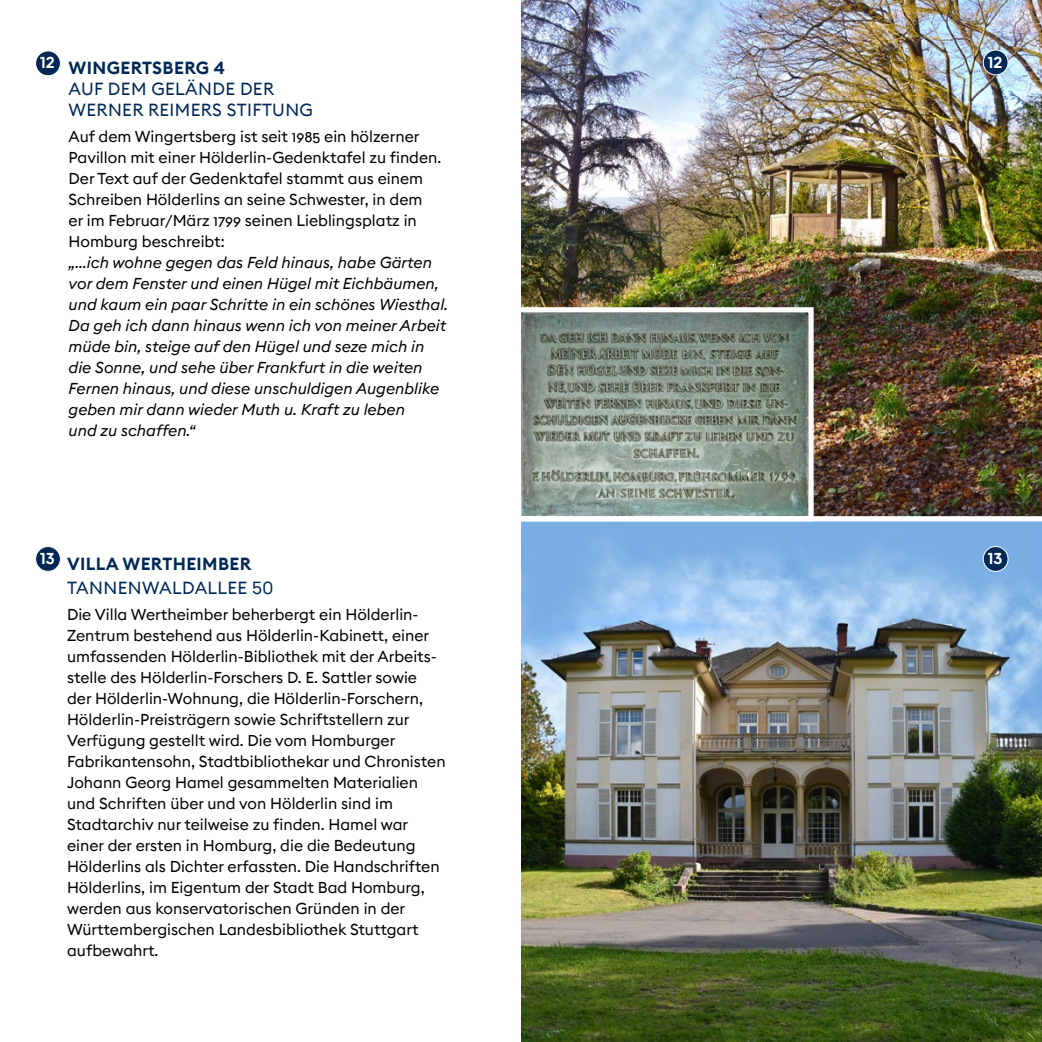
<style>
.page{position:relative;width:1042px;height:1042px;background:#fff}
.page>*{position:absolute;margin:0;border:0;box-sizing:border-box;transform-origin:0 0}
.t1{font:17.5px/21px "Euclid Square";letter-spacing:.02em;color:#002856}
.t2{font:600 17.5px "Euclid Square";letter-spacing:.02em;color:#002856}
.t3{font:15.75px/21px "Euclid Square";color:#000}
.t4{font:italic 15.75px/21px "Euclid Square";color:#000}
.t5{font:600 15.75px "Euclid Square";color:#fff}
</style>
<div class="page">
<img style="left:521px;top:521px;width:521px;height:521px">
<img style="left:521px;top:0;width:521px;height:516px">
<img style="left:522px;top:313px;width:285px;height:202px">
<div style="left:516px;top:307px;width:297px;height:214px;border:5px solid #fff"></div>
<div style="left:521px;top:516px;width:521px;height:5px;background:#fff"></div>
<div style="left:983px;top:546px;width:25px;height:25px;background:#002856;border-radius:50%"></div>
<div style="left:983px;top:546px;width:25px;height:26px;border:1px solid #fff;border-radius:50%"></div>
<div style="left:983px;top:50px;width:25px;height:25px;background:#002856;border-radius:50%"></div>
<div style="left:983px;top:50px;width:25px;height:25px;border:1px solid #fff;border-radius:50%"></div>
<div style="left:36px;top:51px;width:24px;height:25px;background:#002856;border-radius:50%"></div>
<div style="left:35px;top:50px;width:26px;height:26px;border:1px solid #fff;border-radius:50%"></div>
<div style="left:36px;top:546px;width:24px;height:25px;background:#002856;border-radius:50%"></div>
<div style="left:35px;top:546px;width:26px;height:26px;border:1px solid #fff;border-radius:50%"></div>
<p class="t5" style="left:40px;top:53px;width:16px">12</p>
<p class="t5" style="left:987px;top:52px;width:16px">12</p>
<p class="t2" style="left:69px;top:57px;width:158px">WINGERTSBERG 4</p>
<p class="t1" style="left:69px;top:78px;width:246px">AUF DEM GELÄNDE DER<br>WERNER REIMERS STIFTUNG</p>
<p class="t3" style="left:69px;top:126px;width:374px">Auf dem Wingertsberg ist seit 1985 ein hölzerner Pavillon mit einer Hölderlin-Gedenktafel zu finden.<br>Der Text auf der Gedenktafel stammt aus einem Schreiben Hölderlins an seine Schwester, in dem<br>er im Februar/März 1799 seinen Lieblingsplatz in Homburg beschreibt:</p>
<p class="t4" style="left:69px;top:252px;width:381px">„…ich wohne gegen das Feld hinaus, habe Gärten vor dem Fenster und einen Hügel mit Eichbäumen, und kaum ein paar Schritte in ein schönes Wiesthal.<br>Da geh ich dann hinaus wenn ich von meiner Arbeit müde bin, steige auf den Hügel und seze mich in die Sonne, und sehe über Frankfurt in die weiten Fernen hinaus, und diese unschuldigen Augenblike geben mir dann wieder Muth u. Kraft zu leben<br>und zu schaffen.“</p>
<p class="t5" style="left:40px;top:548px;width:16px">13</p>
<p class="t2" style="left:67px;top:552px;width:186px">VILLA WERTHEIMBER</p>
<p class="t1" style="left:67px;top:577px;width:208px">TANNENWALDALLEE 50</p>
<p class="t3" style="left:67px;top:604px;width:380px">Die Villa Wertheimber beherbergt ein Hölderlin-Zentrum bestehend aus Hölderlin-Kabinett, einer umfassenden Hölderlin-Bibliothek mit der Arbeits&shy;stelle des Hölderlin-Forschers D. E. Sattler sowie<br>der Hölderlin-Wohnung, die Hölderlin-Forschern, Hölderlin-Preisträgern sowie Schriftstellern zur Verfügung gestellt wird. Die vom Homburger Fabrikantensohn, Stadtbibliothekar und Chronisten Johann Georg Hamel gesammelten Materialien und Schriften über und von Hölderlin sind im Stadtarchiv nur teilweise zu finden. Hamel war einer der ersten in Homburg, die die Bedeutung Hölderlins als Dichter erfassten. Die Handschriften Hölderlins, im Eigentum der Stadt Bad Homburg, werden aus konservatorischen Gründen in der Württembergischen Landesbibliothek Stuttgart aufbewahrt.</p>
<p class="t5" style="left:988px;top:548px;width:16px">13</p>
</div>
